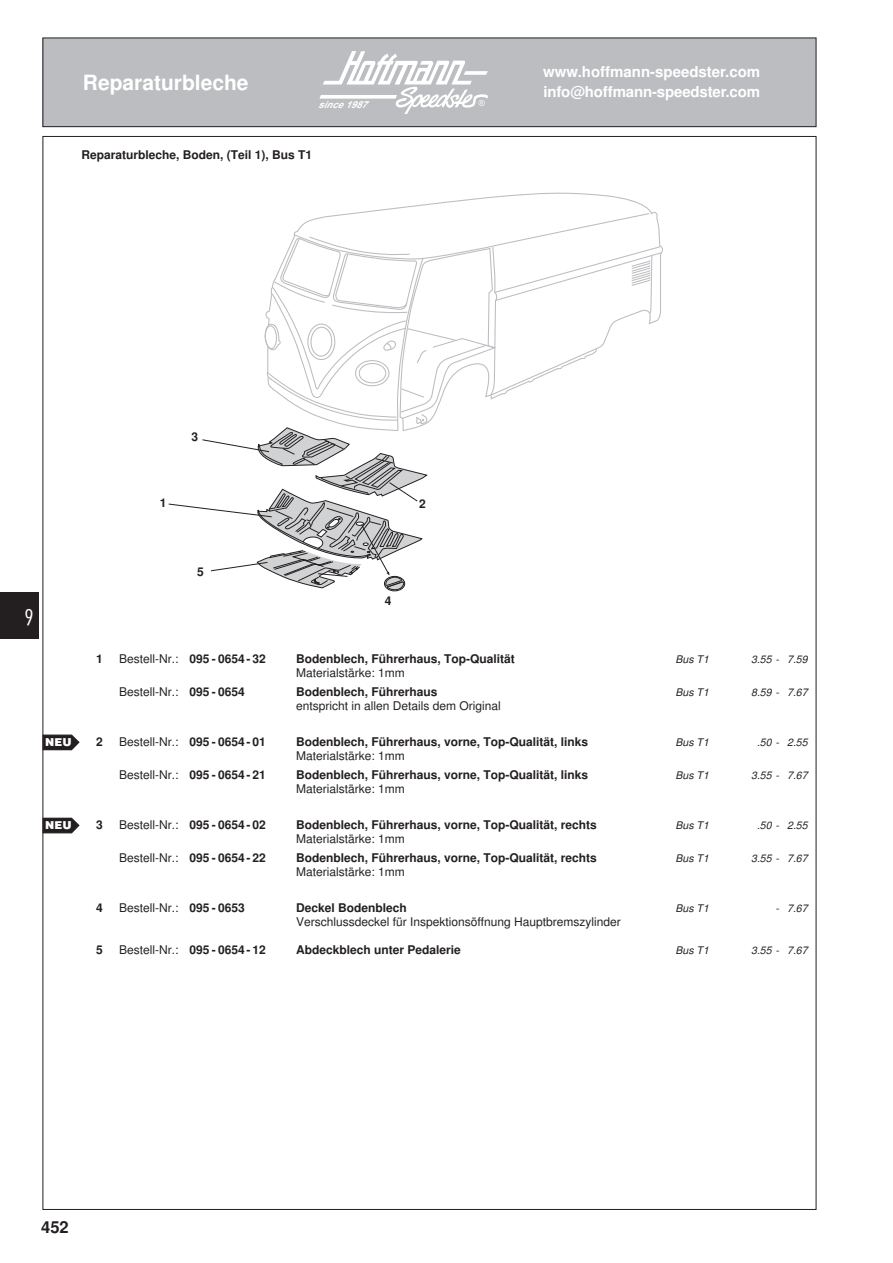
<style>
.page{position:relative;width:893px;height:1263px;background:#fff}
.page>*{position:absolute;margin:0;border:0;box-sizing:border-box;transform-origin:0 0}
.t1{font:700 21px "Helvetica";color:#fff}
.t2{font:21px "Architecture Plain";color:#fff}
.t3{font:700 16.5px "Helvetica";color:#231f20}
.t4{font:700 15px "Helvetica";letter-spacing:-.01em;color:#fff}
.t5{font:900 12.15px "Helvetica";letter-spacing:.02em;color:#fff}
.t6{font:12px "Helvetica";color:#231f20}
.t7{font:700 12px "Helvetica";color:#231f20}
.t8{font:italic 10.5px "Helvetica";color:#231f20}
.t9{font:italic 700 9.6px "Arial";color:#fff}
.s1{font-weight:700}
</style>
<div class="page">
<div style="left:0;top:592px;width:38px;height:47px;background:#231f20"></div>
<div style="left:43px;top:38px;width:773px;height:89px;background:#bcbdc0"></div>
<div style="left:43px;top:38px;width:773px;height:89px;border:1px solid #231f20"></div>
<svg style="left:319px;top:51px;width:169px;height:62px"></svg>
<svg style="left:168px;top:212px;width:494px;height:379px"></svg>
<svg style="left:43px;top:734px;width:37px;height:17px"></svg>
<svg style="left:43px;top:817px;width:37px;height:17px"></svg>
<p class="t4" style="left:543px;top:63px;width:218px">www.hoffmann-speedster.com</p>
<h1 class="t1" style="left:83px;top:70px;width:167px">Reparaturbleche</h1>
<p class="t4" style="left:543px;top:83px;width:218px">info@hoffmann-speedster.com</p>
<p class="t9" style="left:318px;top:97px;width:56px">since1987</p>
<p class="t7" style="left:82px;top:147px;width:232px">Reparaturbleche, Boden, (Teil 1), Bus T1</p>
<h1 class="t2" style="left:25px;top:604px;width:10px">9</h1>
<p class="t5" style="left:45px;top:735px;width:28px">NEU</p>
<p class="t5" style="left:45px;top:818px;width:28px">NEU</p>
<p class="t7" style="left:191px;top:430px;width:8px">3</p>
<p class="t7" style="left:160px;top:496px;width:8px">1</p>
<p class="t7" style="left:419px;top:497px;width:8px">2</p>
<p class="t7" style="left:197px;top:564px;width:8px">5</p>
<p class="t7" style="left:385px;top:593px;width:8px">4</p>
<p class="t7" style="left:96px;top:651px;width:8px">1</p>
<p class="t6" style="left:119px;top:651px;width:148px">Bestell-Nr.: <span class="s1">095 - 0654 - 32</span></p>
<p class="t7" style="left:296px;top:651px;width:220px">Bodenblech, Führerhaus, Top-Qualität</p>
<p class="t8" style="left:676px;top:653px;width:35px">Bus T1</p>
<p class="t8" style="left:751px;top:653px;width:58px">3.55 - 7.59</p>
<p class="t6" style="left:296px;top:666px;width:110px">Materialstärke: 1mm</p>
<p class="t6" style="left:119px;top:684px;width:127px">Bestell-Nr.: <span class="s1">095 - 0654</span></p>
<p class="t7" style="left:296px;top:684px;width:143px">Bodenblech, Führerhaus</p>
<p class="t8" style="left:676px;top:686px;width:35px">Bus T1</p>
<p class="t8" style="left:751px;top:686px;width:58px">8.59 - 7.67</p>
<p class="t6" style="left:296px;top:699px;width:206px">entspricht in allen Details dem Original</p>
<p class="t7" style="left:96px;top:734px;width:8px">2</p>
<p class="t6" style="left:119px;top:734px;width:148px">Bestell-Nr.: <span class="s1">095 - 0654 - 01</span></p>
<p class="t7" style="left:296px;top:734px;width:294px">Bodenblech, Führerhaus, vorne, Top-Qualität, links</p>
<p class="t8" style="left:676px;top:736px;width:35px">Bus T1</p>
<p class="t8" style="left:757px;top:736px;width:52px">.50 - 2.55</p>
<p class="t6" style="left:296px;top:749px;width:110px">Materialstärke: 1mm</p>
<p class="t6" style="left:119px;top:767px;width:148px">Bestell-Nr.: <span class="s1">095 - 0654 - 21</span></p>
<p class="t7" style="left:296px;top:767px;width:294px">Bodenblech, Führerhaus, vorne, Top-Qualität, links</p>
<p class="t8" style="left:676px;top:769px;width:35px">Bus T1</p>
<p class="t8" style="left:751px;top:769px;width:58px">3.55 - 7.67</p>
<p class="t6" style="left:296px;top:782px;width:110px">Materialstärke: 1mm</p>
<p class="t7" style="left:96px;top:817px;width:8px">3</p>
<p class="t6" style="left:119px;top:817px;width:148px">Bestell-Nr.: <span class="s1">095 - 0654 - 02</span></p>
<p class="t7" style="left:296px;top:817px;width:302px">Bodenblech, Führerhaus, vorne, Top-Qualität, rechts</p>
<p class="t8" style="left:676px;top:819px;width:35px">Bus T1</p>
<p class="t8" style="left:757px;top:819px;width:52px">.50 - 2.55</p>
<p class="t6" style="left:296px;top:832px;width:110px">Materialstärke: 1mm</p>
<p class="t6" style="left:119px;top:850px;width:148px">Bestell-Nr.: <span class="s1">095 - 0654 - 22</span></p>
<p class="t7" style="left:296px;top:850px;width:302px">Bodenblech, Führerhaus, vorne, Top-Qualität, rechts</p>
<p class="t8" style="left:676px;top:852px;width:35px">Bus T1</p>
<p class="t8" style="left:751px;top:852px;width:58px">3.55 - 7.67</p>
<p class="t6" style="left:296px;top:865px;width:110px">Materialstärke: 1mm</p>
<p class="t7" style="left:96px;top:901px;width:8px">4</p>
<p class="t6" style="left:119px;top:901px;width:127px">Bestell-Nr.: <span class="s1">095 - 0653</span></p>
<p class="t7" style="left:296px;top:901px;width:112px">Deckel Bodenblech</p>
<p class="t8" style="left:676px;top:902px;width:35px">Bus T1</p>
<p class="t8" style="left:776px;top:902px;width:33px">- 7.67</p>
<p class="t6" style="left:296px;top:915px;width:326px">Verschlussdeckel für Inspektionsöffnung Hauptbremszylinder</p>
<p class="t7" style="left:96px;top:942px;width:8px">5</p>
<p class="t6" style="left:119px;top:942px;width:148px">Bestell-Nr.: <span class="s1">095 - 0654 - 12</span></p>
<p class="t7" style="left:296px;top:942px;width:166px">Abdeckblech unter Pedalerie</p>
<p class="t8" style="left:676px;top:943px;width:35px">Bus T1</p>
<p class="t8" style="left:751px;top:943px;width:58px">3.55 - 7.67</p>
<h2 class="t3" style="left:41px;top:1217px;width:29px">452</h2>
</div>
